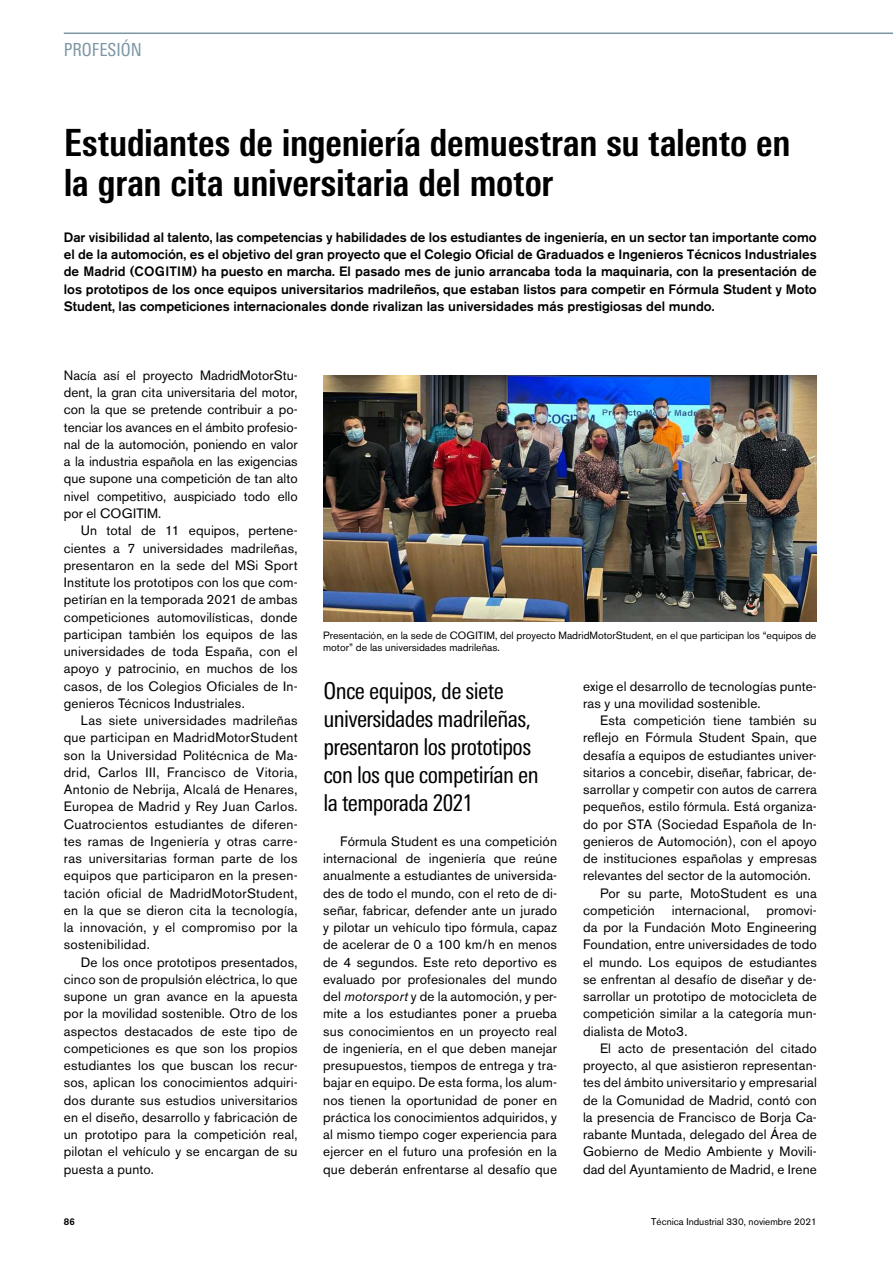
<style>
.page{position:relative;width:893px;height:1263px;background:#fff}
.page>*{position:absolute;margin:0;border:0;box-sizing:border-box;transform-origin:0 0}
.TIitulo_2_Lineas{font:700 condensed 37.5px/40.5px "LT Univers";letter-spacing:-.005em;color:#000}
.t1{font:condensed 23.25px/27.9px "LT Univers";letter-spacing:-.025em;color:#000}
.t2{font:condensed 18px "LT Univers";color:#7d96a4}
.Texto_seguido{font:13.5px/17.2px "Akzidenz Grotesk BE";letter-spacing:.015em;color:#000;text-align:justify}
.Subtitulo-Profesión{font:500 13.5px/17.2px "Akzidenz Grotesk BE";color:#000;text-align:justify}
.Texto_1º{font:13.5px/17.2px "Akzidenz Grotesk BE";color:#000;text-align:justify}
.Pie{font:10.5px/12.6px "Akzidenz Grotesk BE";color:#000}
.t3{font:9.75px "Akzidenz Grotesk BE";color:#000}
.t4{font:500 9.75px "Akzidenz Grotesk BE";color:#000}
.s1{font-style:italic}
</style>
<div class="page">
<hr style="left:64px;top:33px;width:829px;height:1px;background:#7d96a4">
<img style="left:323px;top:375px;width:493px;height:246px">
<h3 class="t2" style="left:64px;top:39px;width:80px">PROFESIÓN</h3>
<p class="TIitulo_2_Lineas" style="left:64px;top:122px;width:728px">Estudiantes de ingeniería demuestran su talento en la gran cita universitaria del motor</p>
<p class="Subtitulo-Profesión" style="left:64px;top:228px;width:755px">Dar visibilidad al talento, las competencias y habilidades de los estudiantes de ingeniería, en un sector tan importante como el de la automoción, es el objetivo del gran proyecto que el Colegio Oficial de Graduados e Ingenieros Técnicos Industriales de Madrid (COGITIM) ha puesto en marcha. El pasado mes de junio arrancaba toda la maquinaria, con la presentación de los prototipos de los once equipos universitarios madrileños, que estaban listos para competir en Fórmula Student y Moto Student, las competiciones internacionales donde rivalizan las universidades más prestigiosas del mundo.</p>
<p class="Texto_1º" style="left:64px;top:367px;width:235px">Nacía así el proyecto MadridMotorStu&shy;dent, la gran cita universitaria del motor, con la que se pretende contribuir a po&shy;tenciar los avances en el ámbito profesio&shy;nal de la automoción, poniendo en valor a la industria española en las exigencias que supone una competición de tan alto nivel competitivo, auspiciado todo ello por el COGITIM.</p>
<p class="Texto_seguido" style="left:64px;top:522px;width:235px;text-indent:17px">Un total de 11 equipos, pertene&shy;cientes a 7 universidades madrileñas, presentaron en la sede del MSi Sport Institute los prototipos con los que com&shy;petirían en la temporada 2021 de ambas competiciones automovilísticas, donde participan también los equipos de las universidades de toda España, con el apoyo y patrocinio, en muchos de los casos, de los Colegios Oficiales de In&shy;genieros Técnicos Industriales.</p>
<p class="Texto_seguido" style="left:64px;top:712px;width:235px;text-indent:17px">Las siete universidades madrileñas que participan en MadridMotorStudent son la Universidad Politécnica de Ma&shy;drid, Carlos III, Francisco de Vitoria, Antonio de Nebrija, Alcalá de Henares, Europea de Madrid y Rey Juan Carlos.<br>Cuatrocientos estudiantes de diferen&shy;tes ramas de Ingeniería y otras carre&shy;ras universitarias forman parte de los equipos que participaron en la presen&shy;tación oficial de MadridMotorStudent, en la que se dieron cita la tecnología, la innovación, y el compromiso por la sostenibilidad.</p>
<p class="Texto_seguido" style="left:64px;top:953px;width:235px;text-indent:17px">De los once prototipos presentados, cinco son de propulsión eléctrica, lo que supone un gran avance en la apuesta por la movilidad sostenible. Otro de los aspectos destacados de este tipo de competiciones es que son los propios estudiantes los que buscan los recur&shy;sos, aplican los conocimientos adquiri&shy;dos durante sus estudios universitarios en el diseño, desarrollo y fabricación de un prototipo para la competición real, pilotan el vehículo y se encargan de su puesta a punto.</p>
<p class="Pie" style="left:323px;top:629px;width:495px">Presentación, en la sede de COGITIM, del proyecto MadridMotorStudent, en el que participan los “equipos de motor” de las universidades madrileñas.</p>
<p class="t1" style="left:323px;top:677px;width:217px">Once equipos, de siete universidades madrileñas, presentaron los prototipos con los que competirían en la temporada 2021</p>
<p class="Texto_seguido" style="left:583px;top:677px;width:235px">exige el desarrollo de tecnologías punte&shy;ras y una movilidad sostenible.</p>
<p class="Texto_seguido" style="left:583px;top:712px;width:235px;text-indent:17px">Esta competición tiene también su reflejo en Fórmula Student Spain, que desafía a equipos de estudiantes univer&shy;sitarios a concebir, diseñar, fabricar, de&shy;sarrollar y competir con autos de carrera pequeños, estilo fórmula. Está organiza&shy;do por STA (Sociedad Española de In&shy;genieros de Automoción), con el apoyo de instituciones españolas y empresas relevantes del sector de la automoción.</p>
<p class="Texto_seguido" style="left:583px;top:884px;width:235px;text-indent:17px">Por su parte, MotoStudent es una competición</p>
<p class="Texto_seguido" style="left:323px;top:832px;width:235px;text-indent:17px">Fórmula Student es una competición internacional de ingeniería que reúne anualmente a estudiantes de universida&shy;des de todo el mundo, con el reto de di&shy;señar, fabricar, defender ante un jurado y pilotar un vehículo tipo fórmula, capaz de acelerar de 0 a 100 km/h en menos de 4 segundos. Este reto deportivo es evaluado por profesionales del mundo del <span class="s1">motorsport</span> y de la automoción, y per&shy;mite a los estudiantes poner a prueba sus conocimientos en un proyecto real de ingeniería, en el que deben manejar presupuestos, tiempos de entrega y tra&shy;bajar en equipo. De esta forma, los alum&shy;nos tienen la oportunidad de poner en práctica los conocimientos adquiridos, y al mismo tiempo coger experiencia para ejercer en el futuro una profesión en la que deberán enfrentarse al desafío que</p>
<p class="Texto_seguido" style="left:583px;top:901px;width:235px;text-indent:183px">promovi&shy;da por la Fundación Moto Engineering Foundation, entre universidades de todo el mundo. Los equipos de estudiantes se enfrentan al desafío de diseñar y de&shy;sarrollar un prototipo de motocicleta de competición similar a la categoría mun&shy;dialista de Moto3.</p>
<p class="Texto_seguido" style="left:583px;top:1039px;width:235px;text-indent:17px">El acto de presentación del citado proyecto, al que asistieron representan&shy;tes del ámbito universitario y empresarial de la Comunidad de Madrid, contó con la presencia de Francisco de Borja Ca&shy;rabante Muntada, delegado del Área de Gobierno de Medio Ambiente y Movili&shy;dad del Ayuntamiento de Madrid, e Irene</p>
<p class="Texto_seguido" style="left:672px;top:901px;width:79px">internacional,</p>
<p class="t4" style="left:64px;top:1216px;width:13px">86</p>
<p class="t3" style="left:651px;top:1216px;width:167px">Técnica Industrial 330, noviembre 2021</p>
</div>
